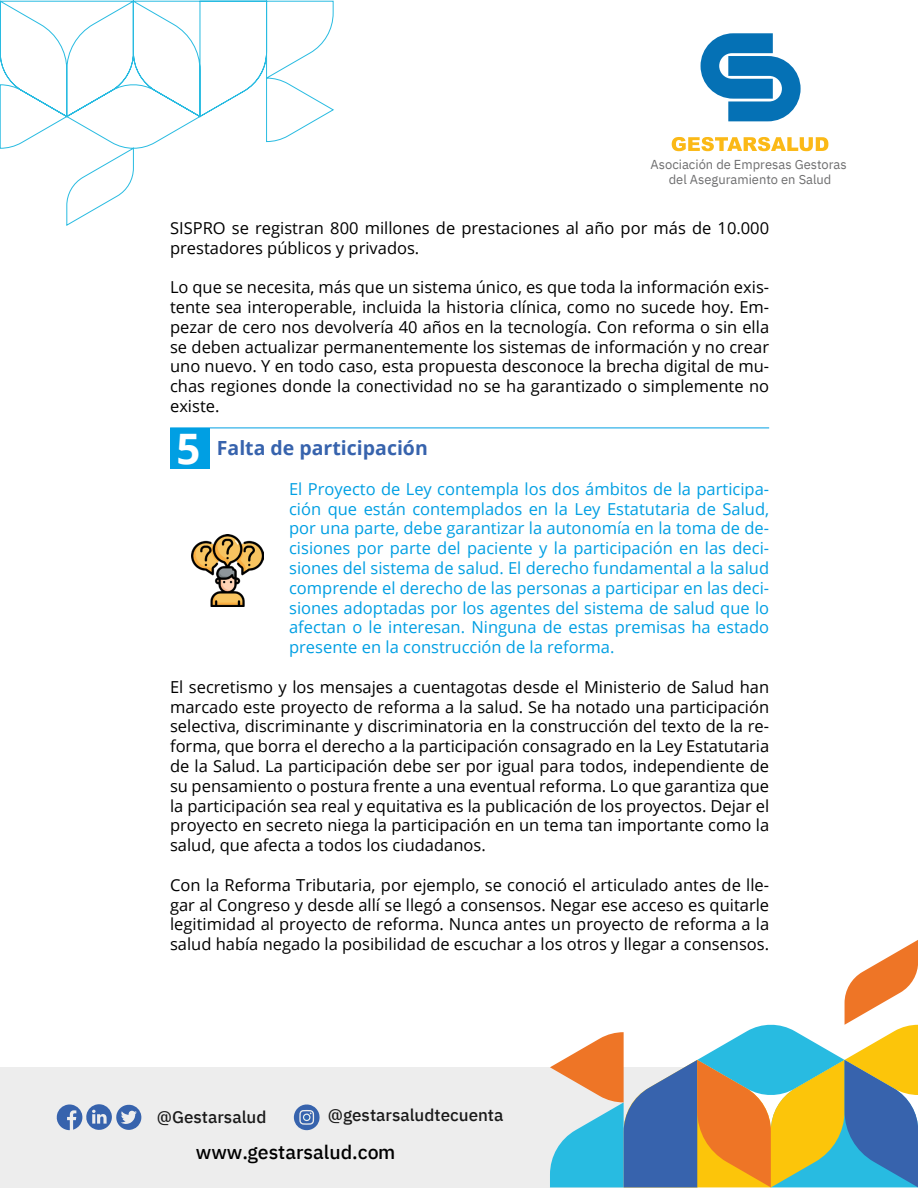
<style>
.page{position:relative;width:918px;height:1188px;background:#fff}
.page>*{position:absolute;margin:0;border:0;box-sizing:border-box;transform-origin:0 0}
.t1{font:700 42px "Open Sans";color:#fff}
.t2{font:700 19.5px "Open Sans";color:#3763ad}
.t3{font:500 19.5px "IBM Plex Sans";color:#000}
.t4{font:500 16.95px "IBM Plex Sans";color:#1a1a1a}
.t5{font:16.5px/19.8px "Open Sans";color:#000;text-align:justify}
.t6{font:16.5px/19.8px "Open Sans";color:#009fe3;text-align:justify}
.t7{font:12.9px/14.2px "IBM Plex Sans";color:#6e6e6f;text-align:center}
</style>
<div class="page">
<div style="left:170px;top:428px;width:39px;height:41px;background:#009fe3"></div>
<hr style="left:170px;top:428px;width:599px;height:1px;background:#009fe3">
<img style="left:191px;top:535px;width:73px;height:72px">
<div style="left:0;top:1067px;width:697px;height:120px;background:#ededed"></div>
<svg style="left:550px;top:940px;width:368px;height:247px"></svg>
<svg style="left:701px;top:33px;width:100px;height:88px"></svg>
<svg style="left:672px;top:137px;width:156px;height:14px"></svg>
<svg style="left:294px;top:1104px;width:26px;height:26px"></svg>
<svg style="left:56px;top:1104px;width:85px;height:26px"></svg>
<svg style="left:0;top:0;width:334px;height:226px"></svg>
<p class="t7" style="left:651px;top:157px;width:198px">Asociación de Empresas Gestoras del Aseguramiento en Salud</p>
<p class="t5" style="left:170px;top:217px;width:601px">SISPRO se registran 800 millones de prestaciones al año por más de 10.000 prestadores públicos y privados.</p>
<p class="t5" style="left:170px;top:277px;width:601px">Lo que se necesita, más que un sistema único, es que toda la información exis&shy;tente sea interoperable, incluida la historia clínica, como no sucede hoy. Em&shy;pezar de cero nos devolvería 40 años en la tecnología. Con reforma o sin ella se deben actualizar permanentemente los sistemas de información y no crear uno nuevo. Y en todo caso, esta propuesta desconoce la brecha digital de mu&shy;chas regiones donde la conectividad no se ha garantizado o simplemente no existe.</p>
<p class="t2" style="left:217px;top:434px;width:213px">Falta de participación</p>
<p class="t6" style="left:289px;top:478px;width:482px">El Proyecto de Ley contempla los dos ámbitos de la participa&shy;ción que están contemplados en la Ley Estatutaria de Salud, por una parte, debe garantizar la autonomía en la toma de de&shy;cisiones por parte del paciente y la participación en las deci&shy;siones del sistema de salud. El derecho fundamental a la salud comprende el derecho de las personas a participar en las deci&shy;siones adoptadas por los agentes del sistema de salud que lo afectan o le interesan. Ninguna de estas premisas ha estado presente en la construcción de la reforma.</p>
<p class="t5" style="left:170px;top:676px;width:601px">El secretismo y los mensajes a cuentagotas desde el Ministerio de Salud han marcado este proyecto de reforma a la salud. Se ha notado una participación selectiva, discriminante y discriminatoria en la construcción del texto de la re&shy;forma, que borra el derecho a la participación consagrado en la Ley Estatutaria de la Salud. La participación debe ser por igual para todos, independiente de su pensamiento o postura frente a una eventual reforma. Lo que garantiza que la participación sea real y equitativa es la publicación de los proyectos. Dejar el proyecto en secreto niega la participación en un tema tan importante como la salud, que afecta a todos los ciudadanos.</p>
<p class="t5" style="left:170px;top:874px;width:601px">Con la Reforma Tributaria, por ejemplo, se conoció el articulado antes de lle&shy;gar al Congreso y desde allí se llegó a consensos. Negar ese acceso es quitarle legitimidad al proyecto de reforma. Nunca antes un proyecto de reforma a la salud había negado la posibilidad de escuchar a los otros y llegar a consensos.</p>
<h1 class="t1" style="left:176px;top:419px;width:25px">5</h1>
<p class="t4" style="left:157px;top:1104px;width:111px">@Gestarsalud</p>
<p class="t4" style="left:328px;top:1102px;width:177px">@gestarsaludtecuenta</p>
<p class="t3" style="left:196px;top:1137px;width:201px">www.gestarsalud.com</p>
</div>
